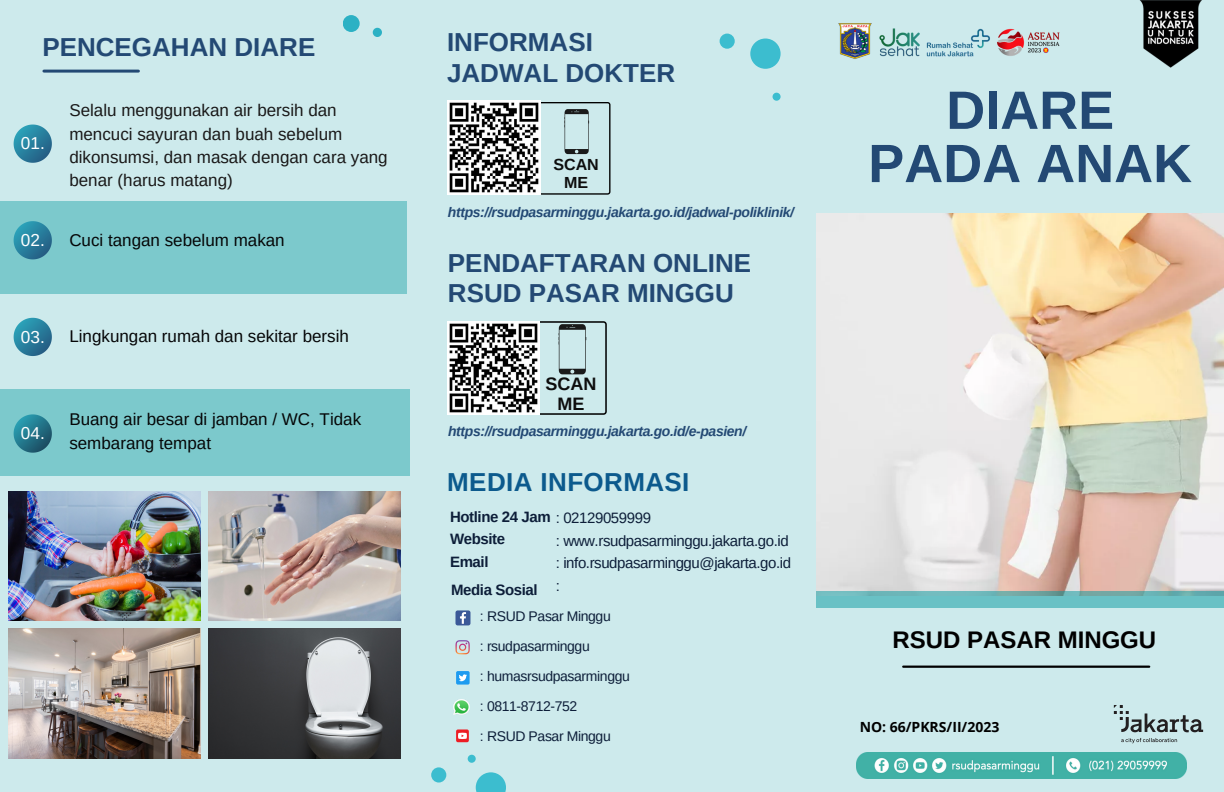
<style>
.page{position:relative;width:1224px;height:792px;background:#cdeaec}
.page>*{position:absolute;margin:0;border:0;box-sizing:border-box;transform-origin:0 0}
.t1{font:700 54px/53.2px "Arimo";color:#234974;text-align:center}
.t2{font:700 26px/30.8px "Arimo";color:#234974}
.t3{font:700 26px "Arimo";letter-spacing:.015em;color:#0c5a8d}
.t4{font:700 24px "Arimo";color:#000}
.t5{font:700 18px/19.5px "Arimo";color:#0d0d0d;text-align:center}
.t6{font:17.2px "Arimo";color:#fff}
.t7{font:17px/23.2px "Arimo";color:#191818}
.t8{font:17px/23.2px "Arimo";color:#050607}
.t9{font:700 16px/17.4px "Arimo";color:#0d0d0d;text-align:center}
.t10{font:15px/22.5px "Arimo";letter-spacing:-.025em;color:#0d1e39}
.t11{font:700 15px/22.5px "Arimo";letter-spacing:-.025em;color:#0d1e39}
.t12{font:italic 700 14px "Arimo";letter-spacing:-.025em;color:#234974}
.t13{font:14px/30px "Arimo";letter-spacing:-.025em;color:#0d1e39}
.t14{font:700 14px "Open Sans";color:#000}
.s1{font-weight:400}
</style>
<div class="page">
<div style="left:373px;top:28px;width:9px;height:9px;background:#2cb1c4;border-radius:50%"></div>
<div style="left:343px;top:15px;width:17px;height:17px;background:#2cb1c4;border-radius:50%"></div>
<div style="left:750px;top:39px;width:31px;height:30px;background:#3cbdcf;border-radius:50%"></div>
<div style="left:773px;top:93px;width:8px;height:8px;background:#3cbdcf;border-radius:50%"></div>
<div style="left:468px;top:755px;width:8px;height:8px;background:#3cbdcf;border-radius:50%"></div>
<div style="left:720px;top:34px;width:15px;height:15px;background:#3cbdcf;border-radius:50%"></div>
<div style="left:431px;top:767px;width:15px;height:16px;background:#3cbdcf;border-radius:50%"></div>
<hr style="left:903px;top:666px;width:246px;height:2px;background:#000">
<img style="left:856px;top:753px;width:330px;height:25px">
<img style="left:838px;top:23px;width:201px;height:36px">
<img style="left:1039px;top:0;width:163px;height:68px">
<img style="left:1099px;top:705px;width:105px;height:48px">
<div style="left:0;top:201px;width:406px;height:93px;background:#7cc9cc"></div>
<div style="left:0;top:389px;width:410px;height:87px;background:#7cc9cc"></div>
<hr style="left:44px;top:70px;width:94px;height:3px;background:#234974">
<svg style="left:14px;top:125px;width:38px;height:38px"></svg>
<svg style="left:14px;top:221px;width:38px;height:38px"></svg>
<svg style="left:14px;top:318px;width:38px;height:38px"></svg>
<svg style="left:14px;top:414px;width:38px;height:39px"></svg>
<img style="left:9px;top:491px;width:192px;height:130px">
<img style="left:208px;top:491px;width:192px;height:130px">
<img style="left:9px;top:628px;width:192px;height:131px">
<img style="left:208px;top:628px;width:192px;height:131px">
<div style="left:476px;top:772px;width:30px;height:20px;background:#3cbdcf"></div>
<img style="left:816px;top:214px;width:408px;height:378px">
<svg style="left:816px;top:592px;width:408px;height:16px;background:#6abcbf"></svg>
<svg style="left:455px;top:640px;width:15px;height:14px"></svg>
<svg style="left:455px;top:610px;width:15px;height:15px"></svg>
<div style="left:456px;top:671px;width:14px;height:14px;background:#1d9bf0;border-radius:2px"></div>
<svg style="left:459px;top:674px;width:8px;height:7px"></svg>
<img style="left:454px;top:699px;width:16px;height:16px">
<svg style="left:456px;top:729px;width:13px;height:13px"></svg>
<svg style="left:539px;top:102px;width:72px;height:93px"></svg>
<img style="left:447px;top:101px;width:94px;height:93px">
<svg style="left:493px;top:321px;width:114px;height:94px"></svg>
<img style="left:447px;top:322px;width:92px;height:92px">
<h2 class="t2" style="left:42px;top:31px;width:274px">PENCEGAHAN DIARE</h2>
<p class="t6" style="left:21px;top:134px;width:25px">01.</p>
<p class="t6" style="left:21px;top:230px;width:25px">02.</p>
<p class="t7" style="left:69px;top:99px;width:320px">Selalu menggunakan air bersih dan mencuci sayuran dan buah sebelum dikonsumsi, dan masak dengan cara yang benar (harus matang)</p>
<p class="t8" style="left:69px;top:229px;width:217px">Cuci tangan sebelum makan</p>
<p class="t6" style="left:21px;top:327px;width:25px">03.</p>
<p class="t8" style="left:69px;top:325px;width:281px">Lingkungan rumah dan sekitar bersih</p>
<p class="t6" style="left:21px;top:424px;width:25px">04.</p>
<p class="t8" style="left:69px;top:408px;width:293px">Buang air besar di jamban / WC, Tidak sembarang tempat</p>
<h2 class="t2" style="left:447px;top:27px;width:230px">INFORMASI<br>JADWAL DOKTER</h2>
<p class="t9" style="left:553px;top:156px;width:47px">SCAN<br>ME</p>
<p class="t12" style="left:448px;top:204px;width:348px">https://rsudpasarminggu.jakarta.go.id/jadwal-poliklinik/</p>
<h2 class="t2" style="left:448px;top:247px;width:305px">PENDAFTARAN ONLINE<br>RSUD PASAR MINGGU</h2>
<p class="t5" style="left:545px;top:374px;width:52px">SCAN<br>ME</p>
<p class="t12" style="left:448px;top:423px;width:300px">https://rsudpasarminggu.jakarta.go.id/e-pasien/</p>
<h2 class="t3" style="left:447px;top:468px;width:244px">MEDIA INFORMASI</h2>
<p class="t11" style="left:450px;top:505px;width:202px">Hotline 24 Jam <span class="s1">: 02129059999<br></span>Website<br>Email</p>
<p class="t10" style="left:556px;top:529px;width:237px">: www.rsudpasarminggu.jakarta.go.id : info.rsudpasarminggu@jakarta.go.id</p>
<p class="t11" style="left:451px;top:578px;width:88px">Media Sosial</p>
<p class="t10" style="left:556px;top:574px;width:6px">:</p>
<p class="t13" style="left:480px;top:601px;width:151px">: RSUD Pasar Minggu<br>: rsudpasarminggu<br>: humasrsudpasarminggu : 0811-8712-752<br>: RSUD Pasar Minggu</p>
<h1 class="t1" style="left:868px;top:84px;width:325px">DIARE<br>PADA ANAK</h1>
<h3 class="t4" style="left:892px;top:627px;width:265px">RSUD PASAR MINGGU</h3>
<p class="t14" style="left:860px;top:717px;width:141px">NO: 66/PKRS/II/2023</p>
</div>
